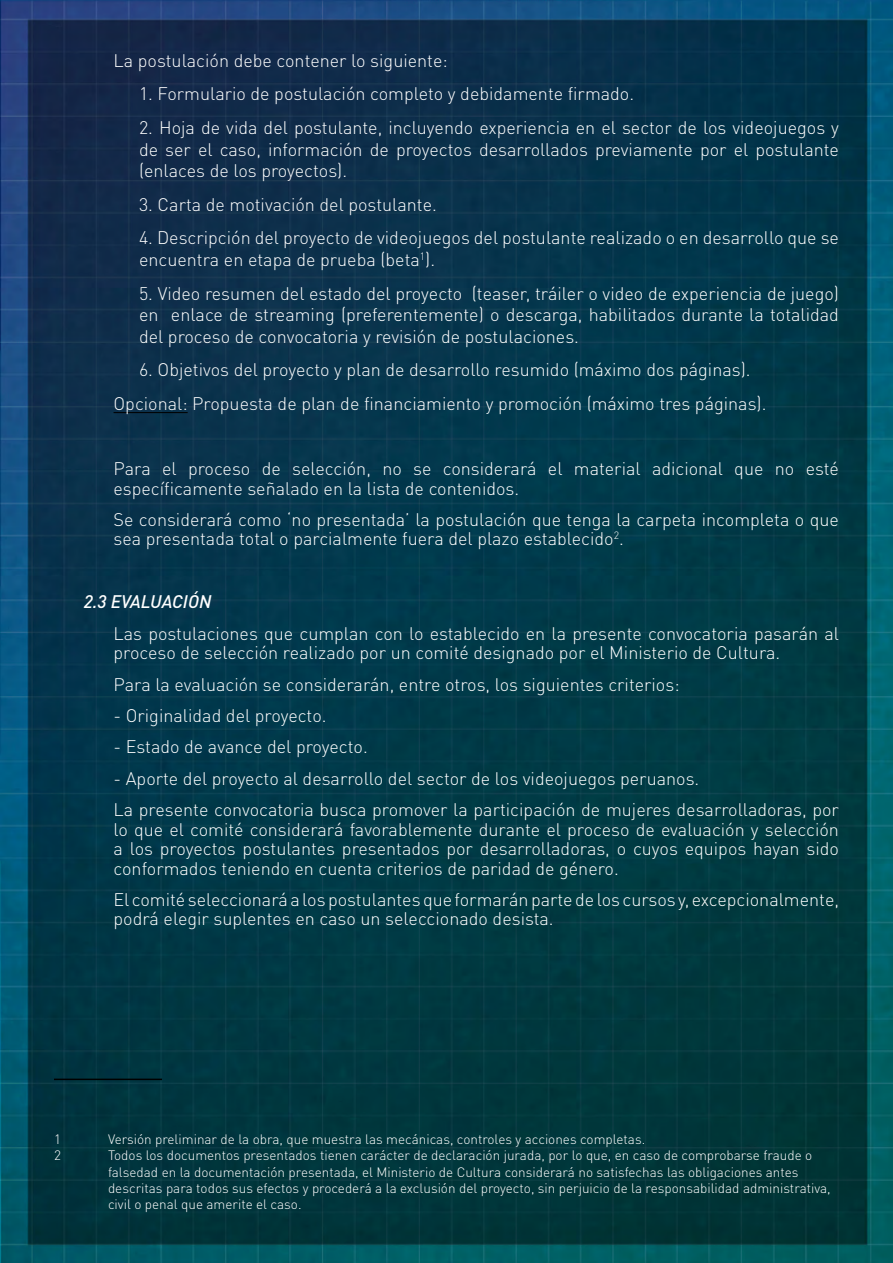
<style>
.page{position:relative;width:893px;height:1263px;background:#fff}
.page>*{position:absolute;margin:0;border:0;box-sizing:border-box;transform-origin:0 0}
.t1{font:300 18px/19.4px "DIN Pro";color:#fff}
.t2{font:italic 500 18px "DIN Pro";color:#fff}
.t3{font:300 13.5px/16.2px "DIN Pro";color:#fff}
</style>
<div class="page">
<img style="left:0;top:0;width:893px;height:1263px">
<hr style="left:114px;top:412px;width:74px;height:1px;background:#000">
<hr style="left:54px;top:1078px;width:108px;height:2px;background:#000">
<p class="t1" style="left:114px;top:49px;width:336px">La postulación debe contener lo siguiente:</p>
<p class="t1" style="left:139px;top:83px;width:497px">1. Formulario de postulación completo y debidamente firmado.</p>
<p class="t1" style="left:139px;top:115px;width:701px;line-height:21.6px;text-align:justify">2. Hoja de vida del postulante, incluyendo experiencia en el sector de los videojuegos y de ser el caso, información de proyectos desarrollados previamente por el postulante (enlaces de los proyectos).</p>
<p class="t1" style="left:139px;top:193px;width:299px">3. Carta de motivación del postulante.</p>
<p class="t1" style="left:139px;top:226px;width:701px;line-height:21.6px">4. Descripción del proyecto de videojuegos del postulante realizado o en desarrollo que se encuentra en etapa de prueba (beta<sup>1</sup>).</p>
<p class="t1" style="left:139px;top:281px;width:701px;line-height:21.6px;text-align:justify">5. Video resumen del estado del proyecto (teaser, tráiler o video de experiencia de juego) en enlace de streaming (preferentemente) o descarga, habilitados durante la totalidad del proceso de convocatoria y revisión de postulaciones.</p>
<p class="t1" style="left:114px;top:352px;width:654px;line-height:33.6px;text-align:center">6. Objetivos del proyecto y plan de desarrollo resumido (máximo dos páginas).<br>Opcional: Propuesta de plan de financiamiento y promoción (máximo tres páginas).</p>
<p class="t1" style="left:114px;top:457px;width:727px">Para el proceso de selección, no se considerará el material adicional que no esté específicamente señalado en la lista de contenidos.</p>
<p class="t1" style="left:114px;top:508px;width:727px">Se considerará como ‘no presentada’ la postulación que tenga la carpeta incompleta o que sea presentada total o parcialmente fuera del plazo establecido<sup>2</sup>.</p>
<p class="t2" style="left:84px;top:587px;width:129px">2.3 EVALUACIÓN</p>
<p class="t1" style="left:114px;top:622px;width:727px">Las postulaciones que cumplan con lo establecido en la presente convocatoria pasarán al proceso de selección realizado por un comité designado por el Ministerio de Cultura.</p>
<p class="t1" style="left:114px;top:673px;width:568px">Para la evaluación se considerarán, entre otros, los siguientes criterios:</p>
<p class="t1" style="left:114px;top:704px;width:215px">- Originalidad del proyecto.</p>
<p class="t1" style="left:114px;top:736px;width:256px">- Estado de avance del proyecto.</p>
<p class="t1" style="left:114px;top:761px;width:727px;line-height:31.5px">- Aporte del proyecto al desarrollo del sector de los videojuegos peruanos.<br>La presente convocatoria busca promover la participación de mujeres desarrolladoras, por</p>
<p class="t1" style="left:114px;top:818px;width:727px;text-align:justify">lo que el comité considerará favorablemente durante el proceso de evaluación y selección a los proyectos postulantes presentados por desarrolladoras, o cuyos equipos hayan sido conformados teniendo en cuenta criterios de paridad de género.</p>
<p class="t1" style="left:114px;top:888px;width:727px">El comité seleccionará a los postulantes que formarán parte de los cursos y, excepcionalmente, podrá elegir suplentes en caso un seleccionado desista.</p>
<p class="t3" style="left:54px;top:1130px;width:8px">1</p>
<p class="t3" style="left:108px;top:1130px;width:539px">Versión preliminar de la obra, que muestra las mecánicas, controles y acciones completas.</p>
<p class="t3" style="left:54px;top:1146px;width:8px">2</p>
<p class="t3" style="left:108px;top:1146px;width:724px">Todos los documentos presentados tienen carácter de declaración jurada, por lo que, en caso de comprobarse fraude o falsedad en la documentación presentada, el Ministerio de Cultura considerará no satisfechas las obligaciones antes descritas para todos sus efectos y procederá a la exclusión del proyecto, sin perjuicio de la responsabilidad administrativa, civil o penal que amerite el caso.</p>
</div>
